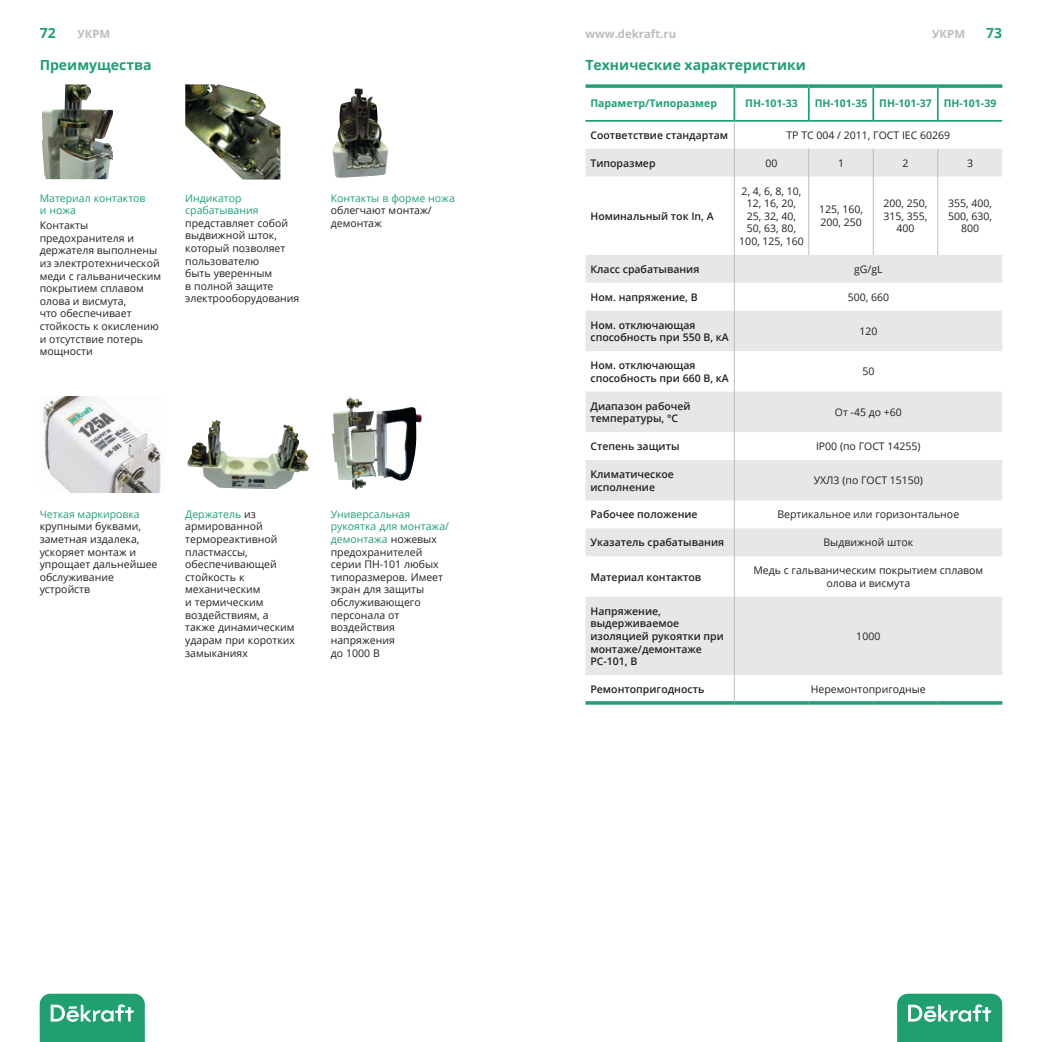
<style>
.page{position:relative;width:1042px;height:1042px;background:#fff}
.page>*{position:absolute;margin:0;border:0;box-sizing:border-box;transform-origin:0 0}
.t1{font:700 14px "Open Sans";color:#20a070}
.t2{font:700 11.38px "Open Sans";color:#bcbdc0}
.t3{font:10.5px/12.6px "Open Sans";color:#231f20}
.t4{font:600 10.5px/12.6px "Open Sans";color:#231f20}
.t5{font:10.5px/12.6px "Open Sans";color:#20a070}
.t6{font:700 10.5px "Open Sans";color:#20a070}
.s1{color:#20a070}
</style>
<div class="page">
<svg style="left:897px;top:993px;width:105px;height:49px;background:#3eac83"></svg>
<svg style="left:40px;top:993px;width:105px;height:49px;background:#3eac83"></svg>
<img style="left:42px;top:84px;width:71px;height:95px">
<img style="left:332px;top:88px;width:56px;height:90px">
<img style="left:185px;top:84px;width:95px;height:95px">
<img style="left:43px;top:397px;width:118px;height:95px">
<svg style="left:366px;top:406px;width:56px;height:75px"></svg>
<img style="left:332px;top:397px;width:34px;height:93px">
<img style="left:187px;top:420px;width:122px;height:69px">
<svg style="left:585px;top:149px;width:417px;height:526px;fill:#e6e7e9"></svg>
<svg style="left:585px;top:84px;width:149px;height:4px"></svg>
<svg style="left:734px;top:84px;width:75px;height:4px"></svg>
<svg style="left:809px;top:84px;width:64px;height:4px"></svg>
<svg style="left:873px;top:84px;width:65px;height:4px"></svg>
<svg style="left:938px;top:84px;width:64px;height:4px"></svg>
<svg style="left:585px;top:701px;width:149px;height:4px"></svg>
<svg style="left:734px;top:701px;width:75px;height:4px"></svg>
<svg style="left:809px;top:701px;width:64px;height:4px"></svg>
<svg style="left:873px;top:701px;width:65px;height:4px"></svg>
<svg style="left:938px;top:701px;width:64px;height:4px"></svg>
<svg style="left:734px;top:122px;width:1px;height:55px"></svg>
<svg style="left:808px;top:149px;width:1px;height:28px"></svg>
<svg style="left:873px;top:149px;width:1px;height:28px"></svg>
<svg style="left:937px;top:149px;width:1px;height:28px"></svg>
<hr style="left:734px;top:177px;width:1px;height:78px;background:#bcbdc0">
<hr style="left:808px;top:177px;width:1px;height:78px;background:#bcbdc0">
<hr style="left:873px;top:177px;width:1px;height:78px;background:#bcbdc0">
<hr style="left:937px;top:177px;width:1px;height:78px;background:#bcbdc0">
<svg style="left:734px;top:255px;width:1px;height:56px"></svg>
<hr style="left:734px;top:311px;width:1px;height:40px;background:#bcbdc0">
<hr style="left:734px;top:351px;width:1px;height:41px;background:#bcbdc0">
<hr style="left:734px;top:392px;width:1px;height:40px;background:#bcbdc0">
<svg style="left:734px;top:432px;width:1px;height:28px"></svg>
<hr style="left:734px;top:460px;width:1px;height:40px;background:#bcbdc0">
<svg style="left:734px;top:500px;width:1px;height:56px"></svg>
<hr style="left:734px;top:556px;width:1px;height:41px;background:#bcbdc0">
<hr style="left:734px;top:597px;width:1px;height:78px;background:#bcbdc0">
<svg style="left:734px;top:675px;width:1px;height:26px"></svg>
<hr style="left:733px;top:88px;width:2px;height:32px;background:#20a070">
<hr style="left:808px;top:88px;width:1px;height:32px;background:#20a070">
<hr style="left:872px;top:88px;width:2px;height:32px;background:#20a070">
<hr style="left:937px;top:88px;width:1px;height:32px;background:#20a070">
<hr style="left:585px;top:120px;width:149px;height:2px;background:#20a070">
<hr style="left:734px;top:120px;width:75px;height:2px;background:#20a070">
<hr style="left:809px;top:120px;width:64px;height:2px;background:#20a070">
<hr style="left:873px;top:120px;width:65px;height:2px;background:#20a070">
<hr style="left:938px;top:120px;width:64px;height:2px;background:#20a070">
<h1 class="t1" style="left:40px;top:23px;width:17px">72</h1>
<p class="t2" style="left:77px;top:26px;width:34px">УКРМ</p>
<p class="t2" style="left:585px;top:26px;width:92px">www.dekraft.ru</p>
<p class="t2" style="left:932px;top:26px;width:34px">УКРМ</p>
<h1 class="t1" style="left:986px;top:23px;width:17px">73</h1>
<h1 class="t1" style="left:40px;top:55px;width:113px">Преимущества</h1>
<p class="t5" style="left:40px;top:191px;width:107px">Материал контактов и ножа</p>
<p class="t3" style="left:40px;top:219px;width:123px">Контакты предохранителя и держателя выполнены из электротехнической меди с гальваническим покрытием сплавом олова и висмута,<br>что обеспечивает стойкость к окислению и отсутствие потерь мощности</p>
<p class="t5" style="left:185px;top:191px;width:75px">Индикатор срабатывания</p>
<p class="t3" style="left:185px;top:216px;width:116px">представляет собой выдвижной шток, который позволяет пользователю<br>быть уверенным<br>в полной защите электрооборудования</p>
<p class="t5" style="left:331px;top:191px;width:126px">Контакты в форме ножа</p>
<p class="t3" style="left:331px;top:204px;width:102px">облегчают монтаж/ демонтаж</p>
<p class="t5" style="left:40px;top:507px;width:102px">Четкая маркировка</p>
<p class="t3" style="left:40px;top:520px;width:119px">крупными буквами, заметная издалека, ускоряет монтаж и упрощает дальнейшее обслуживание устройств</p>
<p class="t3" style="left:185px;top:507px;width:111px"><span class="s1">Держатель</span> из армированной термореактивной пластмассы, обеспечивающей стойкость к механическим<br>и термическим воздействиям, а также динамическим ударам при коротких замыканиях</p>
<p class="t3" style="left:331px;top:507px;width:120px"><span class="s1">Универсальная рукоятка для монтажа/ демонтажа</span> ножевых предохранителей серии ПН-101 любых типоразмеров. Имеет экран для защиты обслуживающего персонала от воздействия напряжения<br>до 1000 В</p>
<h1 class="t1" style="left:585px;top:55px;width:222px">Технические характеристики</h1>
<p class="t6" style="left:590px;top:96px;width:128px">Параметр/Типоразмер</p>
<p class="t6" style="left:745px;top:96px;width:54px">ПН-101-33</p>
<p class="t6" style="left:815px;top:96px;width:183px">ПН-101-35 ПН-101-37 ПН-101-39</p>
<p class="t4" style="left:590px;top:128px;width:139px">Соответствие стандартам</p>
<p class="t3" style="left:786px;top:128px;width:165px">ТР ТС 004 / 2011, ГОСТ IEC 60269</p>
<p class="t4" style="left:590px;top:156px;width:67px">Типоразмер</p>
<p class="t3" style="left:765px;top:156px;width:14px">00</p>
<p class="t3" style="left:838px;top:156px;width:8px">1</p>
<p class="t3" style="left:902px;top:156px;width:8px">2</p>
<p class="t3" style="left:967px;top:156px;width:8px">3</p>
<p class="t4" style="left:590px;top:209px;width:125px">Номинальный ток In, А</p>
<p class="t3" style="left:739px;top:184px;width:66px;text-align:center">2, 4, 6, 8, 10,<br>12, 16, 20,<br>25, 32, 40,<br>50, 63, 80,<br>100, 125, 160</p>
<p class="t3" style="left:819px;top:203px;width:45px">125, 160,<br>200, 250</p>
<p class="t3" style="left:883px;top:197px;width:45px;text-align:center">200, 250,<br>315, 355,<br>400</p>
<p class="t3" style="left:948px;top:197px;width:45px;text-align:center">355, 400,<br>500, 630,<br>800</p>
<p class="t4" style="left:590px;top:262px;width:110px">Класс срабатывания</p>
<p class="t3" style="left:854px;top:262px;width:30px">gG/gL</p>
<p class="t4" style="left:590px;top:290px;width:109px">Ном. напряжение, В</p>
<p class="t3" style="left:847px;top:290px;width:43px">500, 660</p>
<p class="t4" style="left:590px;top:318px;width:140px">Ном. отключающая способность при 550 В, кА</p>
<p class="t3" style="left:859px;top:324px;width:20px">120</p>
<p class="t4" style="left:590px;top:359px;width:140px">Ном. отключающая способность при 660 В, кА</p>
<p class="t3" style="left:862px;top:365px;width:14px">50</p>
<p class="t4" style="left:590px;top:399px;width:102px">Диапазон рабочей температуры, °C</p>
<p class="t3" style="left:835px;top:405px;width:69px">От -45 до +60</p>
<p class="t4" style="left:590px;top:440px;width:91px">Степень защиты</p>
<p class="t3" style="left:816px;top:440px;width:106px">IP00 (по ГОСТ 14255)</p>
<p class="t4" style="left:590px;top:468px;width:85px">Климатическое исполнение</p>
<p class="t3" style="left:813px;top:474px;width:111px">УХЛ3 (по ГОСТ 15150)</p>
<p class="t4" style="left:590px;top:508px;width:109px">Рабочее положение</p>
<p class="t3" style="left:777px;top:508px;width:183px">Вертикальное или горизонтальное</p>
<p class="t4" style="left:590px;top:536px;width:135px">Указатель срабатывания</p>
<p class="t3" style="left:823px;top:536px;width:91px">Выдвижной шток</p>
<p class="t4" style="left:590px;top:570px;width:112px">Материал контактов</p>
<p class="t3" style="left:753px;top:564px;width:231px;text-align:center">Медь с гальваническим покрытием сплавом олова и висмута</p>
<p class="t4" style="left:590px;top:604px;width:135px">Напряжение, выдерживаемое изоляцией рукоятки при монтаже/демонтаже<br>РС-101, В</p>
<p class="t3" style="left:856px;top:629px;width:26px">1000</p>
<p class="t4" style="left:590px;top:683px;width:115px">Ремонтопригодность</p>
<p class="t3" style="left:811px;top:682px;width:117px">Неремонтопригодные</p>
</div>
